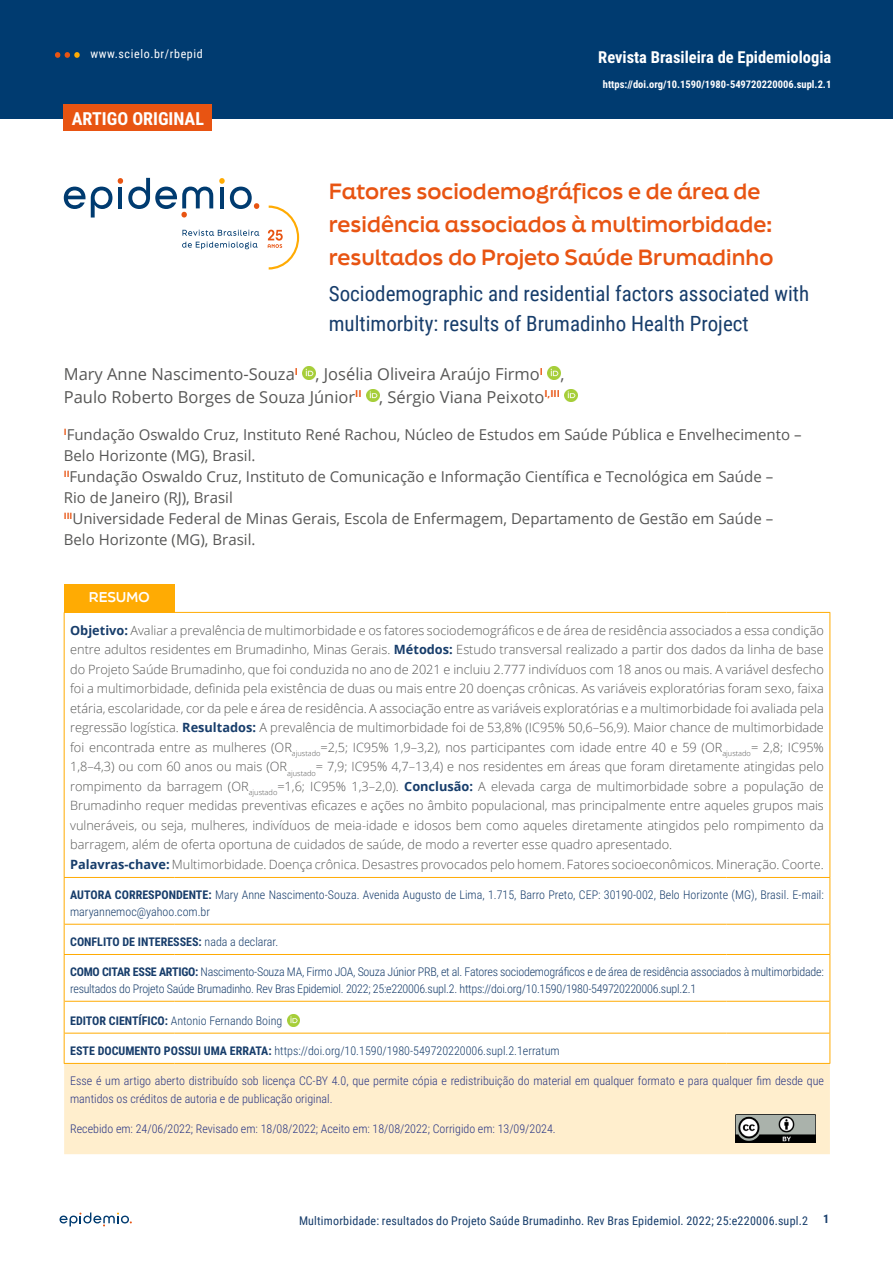
<style>
.page{position:relative;width:893px;height:1263px;background:#fff}
.page>*{position:absolute;margin:0;border:0;box-sizing:border-box;transform-origin:0 0}
.t1{font:700 21px/33px "Final Six";color:#e85412}
.t2{font:21px/30px "Roboto Condensed";color:#173d6b}
.t3{font:700 18px "Roboto Condensed";color:#fff}
.t4{font:16.5px/22.5px "Open Sans";color:#575756}
.t5{font:700 16.5px "Roboto Condensed";color:#fff}
.t6{font:15px/21px "Open Sans";color:#575756}
.t7{font:700 13.5px "Final Six";letter-spacing:-.01em;color:#fff}
.t8{font:300 12.75px/19.5px "Open Sans";color:#575756}
.t9{font:300 12px/16.5px "Roboto Condensed";color:#173d6b}
.t10{font:300 12px/18px "Roboto Condensed";color:#283583}
.t11{font:300 12px/16.5px "Roboto Condensed";letter-spacing:-.02em;color:#173d6b}
.t12{font:12px "Roboto Condensed";letter-spacing:.015em;color:#173d6b}
.t13{font:700 12px "Roboto Condensed";color:#173d6b}
.t14{font:12px "Roboto Condensed";letter-spacing:.05em;color:#fff}
.t15{font:700 10.5px "Roboto Condensed";color:#fff}
.s1{font-weight:700;color:#173d6b}
.s2{font-weight:700}
.s3{font-weight:300}
</style>
<div class="page">
<svg style="left:60px;top:1212px;width:72px;height:14px"></svg>
<div style="left:0;top:0;width:893px;height:118px;background:#003b70"></div>
<svg style="left:55px;top:52px;width:25px;height:6px"></svg>
<svg style="left:303px;top:367px;width:12px;height:12px"></svg>
<svg style="left:548px;top:367px;width:13px;height:12px"></svg>
<svg style="left:366px;top:389px;width:13px;height:13px"></svg>
<svg style="left:565px;top:389px;width:12px;height:13px"></svg>
<svg style="left:64px;top:187px;width:48px;height:30px"></svg>
<svg style="left:118px;top:178px;width:95px;height:39px"></svg>
<svg style="left:219px;top:178px;width:40px;height:31px"></svg>
<svg style="left:182px;top:230px;width:77px;height:6px"></svg>
<svg style="left:182px;top:242px;width:76px;height:7px"></svg>
<svg style="left:268px;top:206px;width:31px;height:64px"></svg>
<div style="left:64px;top:105px;width:148px;height:26px;background:#e85412"></div>
<div style="left:64px;top:584px;width:110px;height:28px;background:#ffab03"></div>
<div style="left:64px;top:1064px;width:766px;height:90px;background:#ffeecd"></div>
<hr style="left:64px;top:612px;width:1px;height:265px;background:#ffab03">
<hr style="left:174px;top:612px;width:552px;height:1px;background:#ffab03">
<hr style="left:726px;top:612px;width:104px;height:1px;background:#ffab03">
<hr style="left:829px;top:613px;width:1px;height:264px;background:#ffab03">
<hr style="left:64px;top:878px;width:1px;height:46px;background:#ffab03">
<hr style="left:64px;top:924px;width:1px;height:30px;background:#ffab03">
<hr style="left:64px;top:877px;width:110px;height:1px;background:#ffab03">
<hr style="left:174px;top:877px;width:552px;height:1px;background:#ffab03">
<hr style="left:726px;top:877px;width:104px;height:1px;background:#ffab03">
<hr style="left:829px;top:878px;width:1px;height:46px;background:#ffab03">
<hr style="left:829px;top:924px;width:1px;height:30px;background:#ffab03">
<hr style="left:65px;top:924px;width:109px;height:1px;background:#ffab03">
<hr style="left:174px;top:924px;width:552px;height:1px;background:#ffab03">
<hr style="left:726px;top:924px;width:103px;height:1px;background:#ffab03">
<hr style="left:64px;top:955px;width:1px;height:46px;background:#ffab03">
<hr style="left:64px;top:1001px;width:1px;height:32px;background:#ffab03">
<hr style="left:64px;top:1033px;width:1px;height:30px;background:#ffab03">
<hr style="left:829px;top:955px;width:1px;height:46px;background:#ffab03">
<hr style="left:829px;top:1001px;width:1px;height:32px;background:#ffab03">
<hr style="left:829px;top:1033px;width:1px;height:30px;background:#ffab03">
<hr style="left:64px;top:954px;width:110px;height:1px;background:#ffab03">
<hr style="left:174px;top:954px;width:552px;height:1px;background:#ffab03">
<hr style="left:726px;top:954px;width:104px;height:1px;background:#ffab03">
<hr style="left:65px;top:1001px;width:109px;height:1px;background:#ffab03">
<hr style="left:174px;top:1001px;width:552px;height:1px;background:#ffab03">
<hr style="left:726px;top:1001px;width:103px;height:1px;background:#ffab03">
<hr style="left:65px;top:1033px;width:109px;height:1px;background:#ffab03">
<hr style="left:174px;top:1033px;width:552px;height:1px;background:#ffab03">
<hr style="left:726px;top:1033px;width:103px;height:1px;background:#ffab03">
<hr style="left:64px;top:1063px;width:110px;height:1px;background:#ffab03">
<hr style="left:174px;top:1063px;width:552px;height:1px;background:#ffab03">
<hr style="left:726px;top:1063px;width:104px;height:1px;background:#ffab03">
<svg style="left:287px;top:1014px;width:13px;height:13px"></svg>
<img style="left:736px;top:1115px;width:79px;height:27px">
<p class="t14" style="left:90px;top:45px;width:114px">www.scielo.br/rbepid</p>
<h2 class="t3" style="left:72px;top:106px;width:134px">ARTIGO ORIGINAL</h2>
<p class="t5" style="left:598px;top:46px;width:235px">Revista Brasileira de Epidemiologia</p>
<p class="t15" style="left:603px;top:77px;width:230px">https://doi.org/10.1590/1980-549720220006.supl.2.1</p>
<h1 class="t1" style="left:329px;top:174px;width:446px">Fatores sociodemográficos e de área de residência associados à multimorbidade: resultados do Projeto Saúde Brumadinho</h1>
<h1 class="t2" style="left:329px;top:278px;width:482px">Sociodemographic and residential factors associated with multimorbity: results of Brumadinho Health Project</h1>
<p class="t4" style="left:64px;top:363px;width:502px">Mary Anne Nascimento-Souza<sup>I</sup> , Josélia Oliveira Araújo Firmo<sup>I</sup> ,<br>Paulo Roberto Borges de Souza Júnior<sup>II</sup> , Sérgio Viana Peixoto<sup>I,III</sup></p>
<p class="t6" style="left:64px;top:423px;width:739px"><sup>I</sup>Fundação Oswaldo Cruz, Instituto René Rachou, Núcleo de Estudos em Saúde Pública e Envelhecimento – Belo Horizonte (MG), Brasil.<br><sup>II</sup>Fundação Oswaldo Cruz, Instituto de Comunicação e Informação Científica e Tecnológica em Saúde –<br>Rio de Janeiro (RJ), Brasil<br><sup>III</sup>Universidade Federal de Minas Gerais, Escola de Enfermagem, Departamento de Gestão em Saúde – Belo Horizonte (MG), Brasil.</p>
<p class="t7" style="left:89px;top:587px;width:62px">RESUMO</p>
<p class="t8" style="left:70px;top:620px;width:755px"><span class="s1">Objetivo:</span> Avaliar a prevalência de multimorbidade e os fatores sociodemográficos e de área de residência associados a essa condição entre adultos residentes em Brumadinho, Minas Gerais. <span class="s1">Métodos:</span> Estudo transversal realizado a partir dos dados da linha de base do Projeto Saúde Brumadinho, que foi conduzida no ano de 2021 e incluiu 2.777 indivíduos com 18 anos ou mais. A variável desfecho foi a multimorbidade, definida pela existência de duas ou mais entre 20 doenças crônicas. As variáveis exploratórias foram sexo, faixa etária, escolaridade, cor da pele e área de residência. A associação entre as variáveis exploratórias e a multimorbidade foi avaliada pela regressão logística. <span class="s1">Resultados:</span> A prevalência de multimorbidade foi de 53,8% (IC95% 50,6–56,9). Maior chance de multimorbidade foi encontrada entre as mulheres (OR<sub>ajustado</sub>=2,5; IC95% 1,9–3,2), nos participantes com idade entre 40 e 59 (OR<sub>ajustado</sub>= 2,8; IC95% 1,8–4,3) ou com 60 anos ou mais (OR<sub>ajustado</sub>= 7,9; IC95% 4,7–13,4) e nos residentes em áreas que foram diretamente atingidas pelo rompimento da barragem (OR<sub>ajustado</sub>=1,6; IC95% 1,3–2,0). <span class="s1">Conclusão:</span> A elevada carga de multimorbidade sobre a população de Brumadinho requer medidas preventivas eficazes e ações no âmbito populacional, mas principalmente entre aqueles grupos mais vulneráveis, ou seja, mulheres, indivíduos de meia-idade e idosos bem como aqueles diretamente atingidos pelo rompimento da barragem, além de oferta oportuna de cuidados de saúde, de modo a reverter esse quadro apresentado.<br><span class="s1">Palavras-chave:</span> Multimorbidade. Doença crônica. Desastres provocados pelo homem. Fatores socioeconômicos. Mineração. Coorte.</p>
<p class="t9" style="left:70px;top:886px;width:755px"><span class="s2">AUTORA CORRESPONDENTE:</span> Mary Anne Nascimento-Souza. Avenida Augusto de Lima, 1.715, Barro Preto, CEP: 30190-002, Belo Horizonte (MG), Brasil. E-mail: maryannemoc@yahoo.com.br</p>
<p class="t13" style="left:70px;top:933px;width:210px">CONFLITO DE INTERESSES: <span class="s3">nada a declarar.</span></p>
<p class="t11" style="left:70px;top:963px;width:755px"><span class="s2">COMO CITAR ESSE ARTIGO:</span> Nascimento-Souza MA, Firmo JOA, Souza Júnior PRB, et al. Fatores sociodemográficos e de área de residência associados à multimorbidade: resultados do Projeto Saúde Brumadinho. Rev Bras Epidemiol. 2022; 25:e220006.supl.2. https://doi.org/10.1590/1980-549720220006.supl.2.1</p>
<p class="t9" style="left:70px;top:1012px;width:214px"><span class="s2">EDITOR CIENTÍFICO:</span> Antonio Fernando Boing</p>
<p class="t9" style="left:70px;top:1042px;width:491px"><span class="s2">ESTE DOCUMENTO POSSUI UMA ERRATA:</span> https://doi.org/10.1590/1980-549720220006.supl.2.1erratum</p>
<p class="t10" style="left:70px;top:1071px;width:755px">Esse é um artigo aberto distribuído sob licença CC-BY 4.0, que permite cópia e redistribuição do material em qualquer formato e para qualquer fim desde que mantidos os créditos de autoria e de publicação original.</p>
<p class="t10" style="left:70px;top:1120px;width:487px">Recebido em: 24/06/2022; Revisado em: 18/08/2022; Aceito em: 18/08/2022; Corrigido em: 13/09/2024.</p>
<p class="t12" style="left:299px;top:1212px;width:510px">Multimorbidade: resultados do Projeto Saúde Brumadinho. Rev Bras Epidemiol. 2022; 25:e220006.supl.2</p>
<p class="t13" style="left:823px;top:1211px;width:8px">1</p>
</div>
